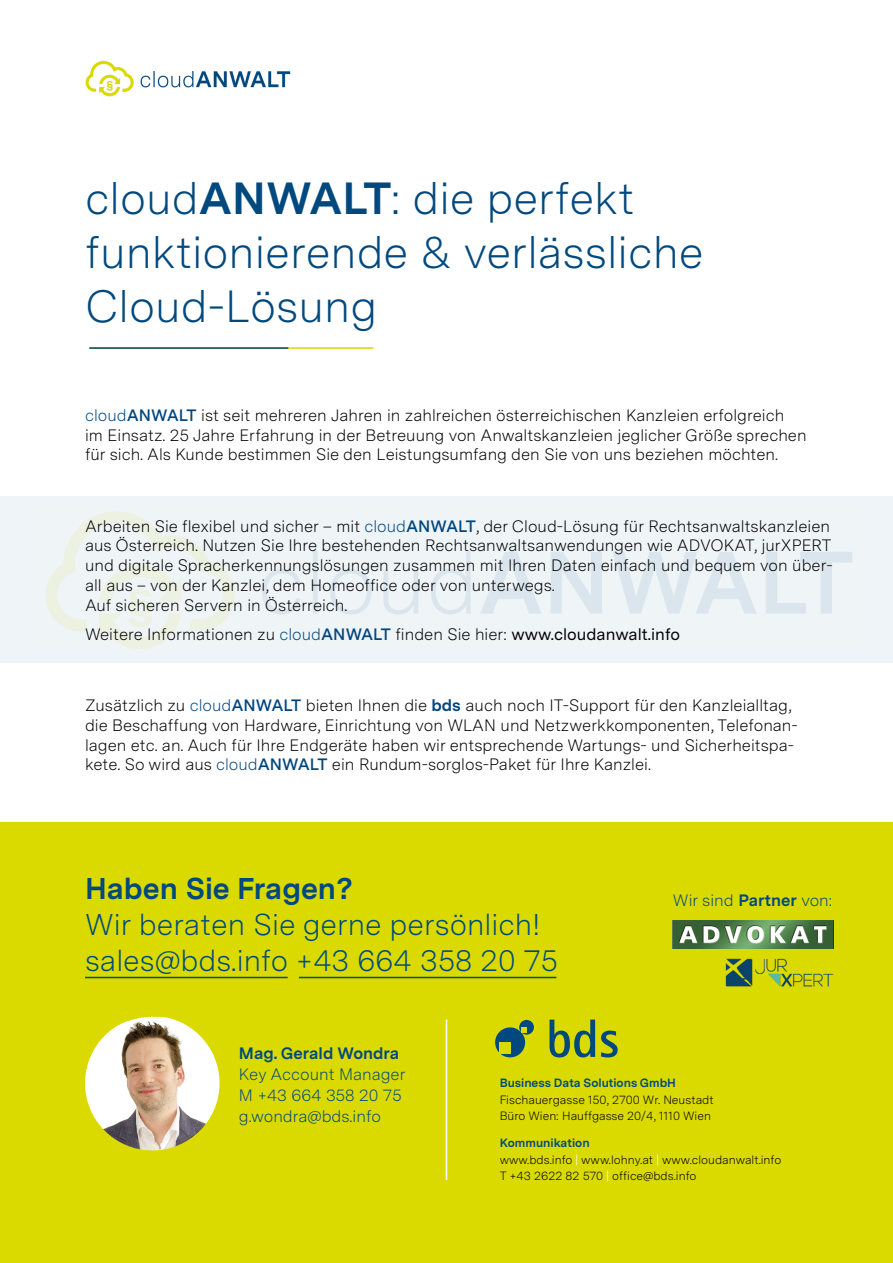
<style>
.page{position:relative;width:893px;height:1263px;background:#fff}
.page>*{position:absolute;margin:0;border:0;box-sizing:border-box;transform-origin:0 0}
.t1{font:300 45px/54px "Messina Sans";color:#00497f}
.t2{font:300 30px/36px "Messina Sans";color:#00497f}
.t3{font:700 30px "Messina Sans";color:#00497f}
.t4{font:300 16.5px/19.8px "Messina Sans";color:#000}
.t5{font:300 16.5px/21px "Messina Sans";color:#00497f}
.t6{font:700 16.5px "Messina Sans";color:#00497f}
.t7{font:300 12px/16.5px "Messina Sans";color:#000}
.t8{font:700 12px "Messina Sans";color:#004a7f}
.s1{font-weight:700}
.s2{color:#00467e}
.s3{font-weight:600;color:#00467e}
.s4{font-weight:400}
.s5{font-weight:700;color:#00467e}
.s6{font-weight:700;color:#004a7f}
.s7{color:#fff}
</style>
<div class="page">
<div style="left:0;top:823px;width:893px;height:440px;background:#dada00"></div>
<img style="left:85px;top:1016px;width:135px;height:134px;border-radius:67px">
<div style="left:495px;top:1027px;width:30px;height:30px;background:#00497f;border-radius:50%"></div>
<div style="left:500px;top:1042px;width:11px;height:11px;background:#dada00"></div>
<div style="left:519px;top:1020px;width:15px;height:14px;background:#00497f;border-radius:50%"></div>
<svg style="left:521px;top:1027px;width:6px;height:6px"></svg>
<svg style="left:550px;top:1019px;width:68px;height:38px"></svg>
<hr style="left:446px;top:1019px;width:1px;height:161px;background:#fff">
<hr style="left:85px;top:977px;width:203px;height:1px;background:#00497f">
<hr style="left:299px;top:977px;width:257px;height:1px;background:#00497f">
<img style="left:673px;top:921px;width:160px;height:27px">
<hr style="left:89px;top:347px;width:285px;height:2px;background:#dada00">
<hr style="left:89px;top:347px;width:199px;height:2px;background:#00497f">
<img style="left:725px;top:958px;width:108px;height:28px">
<div style="left:0;top:496px;width:893px;height:167px;background:#eef4f7"></div>
<img style="left:45px;top:511px;width:807px;height:138px">
<img style="left:85px;top:61px;width:206px;height:36px">
<h1 class="t1" style="left:85px;top:171px;width:620px">cloud<span class="s1">ANWALT</span>: die perfekt funktionierende &amp; verlässliche<br>Cloud-Lösung</h1>
<p class="t4" style="left:85px;top:405px;width:723px"><span class="s2">cloud</span><span class="s3">ANWALT</span> ist seit mehreren Jahren in zahlreichen österreichischen Kanzleien erfolgreich<br>im Einsatz. 25 Jahre Erfahrung in der Betreuung von Anwaltskanzleien jeglicher Größe sprechen für sich. Als Kunde bestimmen Sie den Leistungsumfang den Sie von uns beziehen möchten.</p>
<p class="t4" style="left:85px;top:515px;width:749px">Arbeiten Sie flexibel und sicher – mit <span class="s2">cloud</span><span class="s3">ANWALT</span>, der Cloud-Lösung für Rechtsanwaltskanzleien aus Österreich. Nutzen Sie Ihre bestehenden Rechtsanwaltsanwendungen wie ADVOKAT, jurXPERT und digitale Spracherkennungslösungen zusammen mit Ihren Daten einfach und bequem von über&shy;all aus – von der Kanzlei, dem Homeoffice oder von unterwegs.<br>Auf sicheren Servern in Österreich.</p>
<p class="t4" style="left:85px;top:623px;width:597px">Weitere Informationen zu <span class="s2">cloud</span><span class="s3">ANWALT</span> finden Sie hier: <span class="s4">www.cloudanwalt.info</span></p>
<p class="t4" style="left:85px;top:695px;width:714px">Zusätzlich zu <span class="s2">cloud</span><span class="s3">ANWALT</span> bieten Ihnen die <span class="s5">bds</span> auch noch IT-Support für den Kanzleialltag, die Beschaffung von Hardware, Einrichtung von WLAN und Netzwerkkomponenten, Telefonan&shy;lagen etc. an. Auch für Ihre Endgeräte haben wir entsprechende Wartungs- und Sicherheitspa&shy;kete. So wird aus <span class="s2">cloud</span><span class="s3">ANWALT</span> ein Rundum-sorglos-Paket für Ihre Kanzlei.</p>
<h2 class="t3" style="left:85px;top:866px;width:269px">Haben Sie Fragen?</h2>
<h2 class="t2" style="left:85px;top:905px;width:474px">Wir beraten Sie gerne persönlich! sales@bds.info +43 664 358 20 75</h2>
<p class="t5" style="left:673px;top:889px;width:161px">Wir sind <span class="s1">Partner</span> von:</p>
<p class="t6" style="left:239px;top:1041px;width:162px">Mag. Gerald Wondra</p>
<p class="t5" style="left:239px;top:1063px;width:168px">Key Account Manager<br>M +43 664 358 20 75 g.wondra@bds.info</p>
<p class="t8" style="left:500px;top:1074px;width:178px">Business Data Solutions GmbH</p>
<p class="t7" style="left:500px;top:1091px;width:216px">Fischauergasse 150, 2700 Wr. Neustadt<br>Büro Wien: Hauffgasse 20/4, 1110 Wien</p>
<p class="t7" style="left:500px;top:1134px;width:283px"><span class="s6">Kommunikation<br></span>www.bds.info <span class="s7">|</span> www.lohny.at <span class="s7">|</span> www.cloudanwalt.info<br>T +43 2622 82 570 <span class="s7">|</span> office@bds.info</p>
</div>
